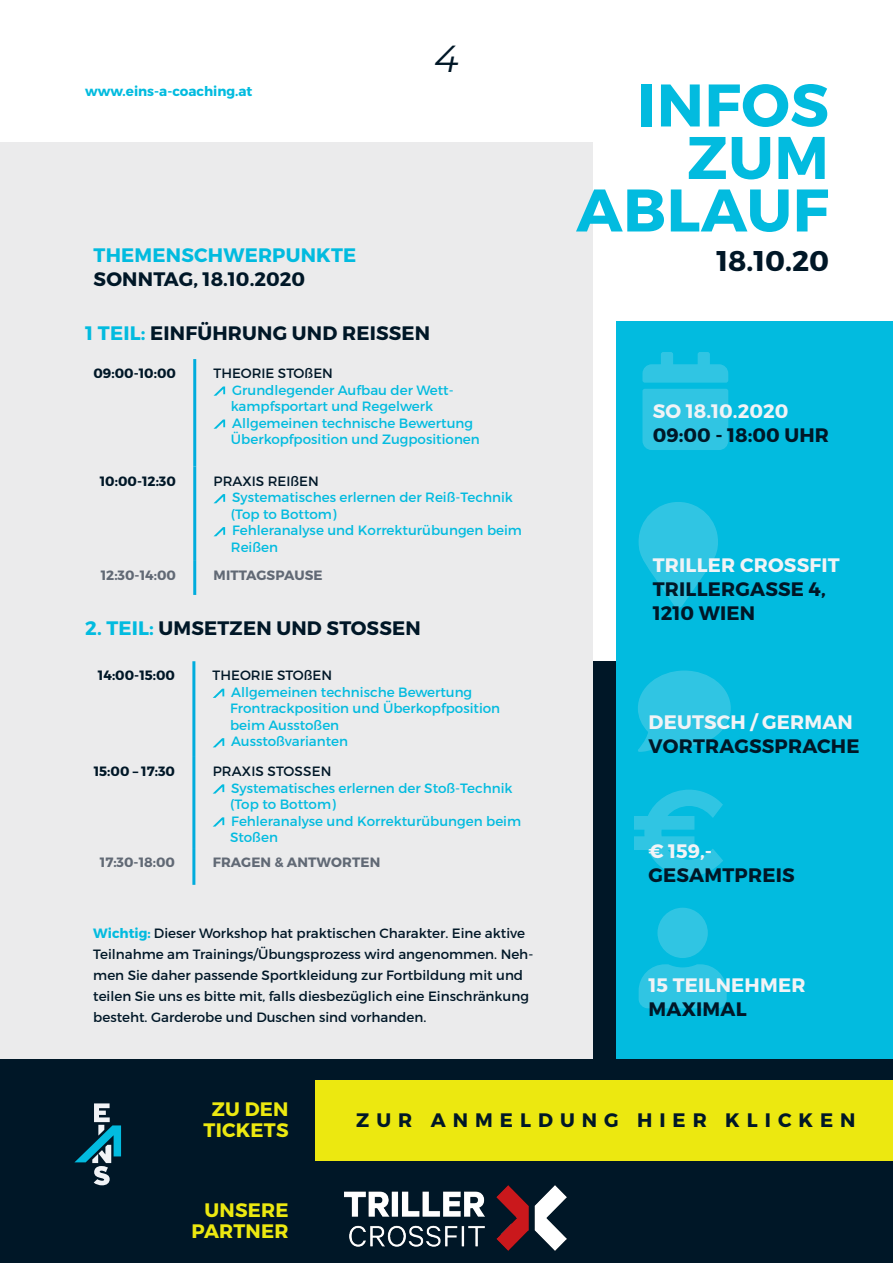
<style>
.page{position:relative;width:893px;height:1263px;background:#fff}
.page>*{position:absolute;margin:0;border:0;box-sizing:border-box;transform-origin:0 0}
.t1{font:700 60px "Montserrat";letter-spacing:.01em;color:#02bbdf}
.t2{font:italic 37.5px "Montserrat";color:#001727}
.t3{font:700 28.5px "Montserrat";color:#001727}
.t4{font:700 19.5px "Montserrat";letter-spacing:.01em;color:#001727}
.t5{font:700 19.5px "Montserrat";letter-spacing:.01em;color:#f1f3f6}
.t6{font:700 19.5px/21px "Montserrat";letter-spacing:.01em;color:#ece810;text-align:center}
.t7{font:700 19.5px "Montserrat";letter-spacing:.36em;color:#001727}
.t8{font:700 19.5px "Montserrat";letter-spacing:.01em;color:#02bbdf}
.t9{font:13.5px "Montserrat";color:#02bbdf}
.t10{font:13.5px/21px "Montserrat";color:#001727}
.t11{font:700 13.5px "Montserrat";letter-spacing:.01em;color:#616975}
.t12{font:700 13.5px "Montserrat";color:#001727}
.t13{font:700 13.5px "Montserrat";color:#02bbdf}
.s1{color:#02bbdf}
.s2{font-weight:700;color:#02bbdf}
</style>
<div class="page">
<div style="left:0;top:661px;width:893px;height:602px;background:#001727"></div>
<svg style="left:74px;top:1103px;width:47px;height:82px"></svg>
<div style="left:617px;top:321px;width:276px;height:738px;background:#02bbdf"></div>
<div style="left:0;top:142px;width:592px;height:917px;background:#ebebec"></div>
<svg style="left:642px;top:352px;width:86px;height:98px"></svg>
<svg style="left:639px;top:502px;width:79px;height:106px"></svg>
<svg style="left:638px;top:670px;width:93px;height:82px"></svg>
<svg style="left:639px;top:908px;width:88px;height:100px"></svg>
<div style="left:316px;top:1080px;width:577px;height:81px;background:#ece810"></div>
<svg style="left:634px;top:790px;width:89px;height:86px"></svg>
<img style="left:345px;top:1185px;width:222px;height:65px">
<hr style="left:192px;top:661px;width:3px;height:96px;background:#00acdd">
<hr style="left:192px;top:757px;width:3px;height:91px;background:#00acdd">
<hr style="left:192px;top:848px;width:3px;height:37px;background:#00acdd">
<svg style="left:213px;top:689px;width:11px;height:9px"></svg>
<svg style="left:213px;top:738px;width:11px;height:9px"></svg>
<svg style="left:213px;top:784px;width:11px;height:9px"></svg>
<svg style="left:213px;top:817px;width:11px;height:9px"></svg>
<hr style="left:193px;top:359px;width:3px;height:108px;background:#00acdd">
<hr style="left:193px;top:467px;width:3px;height:94px;background:#00acdd">
<hr style="left:193px;top:561px;width:3px;height:34px;background:#00acdd">
<svg style="left:213px;top:386px;width:12px;height:10px"></svg>
<svg style="left:213px;top:419px;width:12px;height:10px"></svg>
<svg style="left:214px;top:494px;width:11px;height:9px"></svg>
<svg style="left:214px;top:527px;width:11px;height:9px"></svg>
<p class="t13" style="left:85px;top:83px;width:169px">www.eins-a-coaching.at</p>
<p class="t8" style="left:94px;top:243px;width:264px">THEMENSCHWERPUNKTE</p>
<p class="t4" style="left:94px;top:267px;width:213px">SONNTAG, 18.10.2020</p>
<h2 class="t2" style="left:434px;top:33px;width:26px">4</h2>
<p class="t4" style="left:85px;top:321px;width:346px"><span class="s1">1 TEIL:</span> EINFÜHRUNG UND REISSEN</p>
<p class="t12" style="left:93px;top:365px;width:84px">09:00-10:00</p>
<p class="t10" style="left:213px;top:363px;width:121px">THEORIE STOßEN</p>
<p class="t9" style="left:232px;top:382px;width:223px">Grundlegender Aufbau der Wett-</p>
<p class="t9" style="left:231px;top:398px;width:204px">kampfsportart und Regelwerk</p>
<p class="t9" style="left:232px;top:415px;width:243px">Allgemeinen technische Bewertung</p>
<p class="t9" style="left:231px;top:431px;width:250px">Überkopfposition und Zugpositionen</p>
<p class="t12" style="left:100px;top:473px;width:78px">10:00-12:30</p>
<p class="t10" style="left:214px;top:470px;width:107px">PRAXIS REIßEN</p>
<p class="t9" style="left:232px;top:489px;width:282px">Systematisches erlernen der Reiß-Technik</p>
<p class="t9" style="left:231px;top:506px;width:107px">(Top to Bottom)</p>
<p class="t9" style="left:232px;top:522px;width:291px">Fehleranalyse und Korrekturübungen beim</p>
<p class="t9" style="left:231px;top:539px;width:49px">Reißen</p>
<p class="t11" style="left:101px;top:567px;width:77px">12:30-14:00</p>
<p class="t11" style="left:214px;top:567px;width:111px">MITTAGSPAUSE</p>
<p class="t4" style="left:85px;top:616px;width:337px"><span class="s1">2. TEIL:</span> UMSETZEN UND STOSSEN</p>
<p class="t12" style="left:98px;top:667px;width:79px">14:00-15:00</p>
<p class="t10" style="left:213px;top:665px;width:121px">THEORIE STOßEN</p>
<p class="t9" style="left:231px;top:684px;width:243px">Allgemeinen technische Bewertung</p>
<p class="t9" style="left:230px;top:700px;width:272px">Frontrackposition und Überkopfposition</p>
<p class="t9" style="left:230px;top:717px;width:111px">beim Ausstoßen</p>
<p class="t9" style="left:231px;top:733px;width:118px">Ausstoßvarianten</p>
<p class="t12" style="left:94px;top:763px;width:83px">15:00 – 17:30</p>
<p class="t10" style="left:213px;top:761px;width:120px">PRAXIS STOSSEN</p>
<p class="t9" style="left:231px;top:779px;width:283px">Systematisches erlernen der Stoß-Technik</p>
<p class="t9" style="left:230px;top:796px;width:107px">(Top to Bottom)</p>
<p class="t9" style="left:231px;top:812px;width:291px">Fehleranalyse und Korrekturübungen beim</p>
<p class="t9" style="left:230px;top:829px;width:49px">Stoßen</p>
<p class="t11" style="left:100px;top:854px;width:77px">17:30-18:00</p>
<p class="t11" style="left:213px;top:854px;width:169px">FRAGEN &amp; ANTWORTEN</p>
<p class="t10" style="left:93px;top:922px;width:441px"><span class="s2">Wichtig:</span> Dieser Workshop hat praktischen Charakter. Eine aktive Teilnahme am Trainings/Übungsprozess wird angenommen. Neh&shy;men Sie daher passende Sportkleidung zur Fortbildung mit und teilen Sie uns es bitte mit, falls diesbezüglich eine Einschränkung besteht. Garderobe und Duschen sind vorhanden.</p>
<p class="t1" style="left:637px;top:68px;width:193px">INFOS</p>
<p class="t1" style="left:687px;top:120px;width:143px">ZUM</p>
<p class="t1" style="left:576px;top:173px;width:254px">ABLAUF</p>
<h3 class="t3" style="left:716px;top:243px;width:114px">18.10.20</h3>
<p class="t5" style="left:653px;top:398px;width:137px">SO 18.10.2020</p>
<p class="t4" style="left:653px;top:422px;width:178px">09:00 - 18:00 UHR</p>
<p class="t5" style="left:653px;top:553px;width:188px">TRILLER CROSSFIT</p>
<p class="t4" style="left:653px;top:577px;width:174px">TRILLERGASSE 4,</p>
<p class="t4" style="left:653px;top:601px;width:104px">1210 WIEN</p>
<p class="t5" style="left:649px;top:710px;width:206px">DEUTSCH / GERMAN</p>
<p class="t4" style="left:649px;top:734px;width:212px">VORTRAGSSPRACHE</p>
<p class="t5" style="left:648px;top:839px;width:65px">€ 159,-</p>
<p class="t4" style="left:649px;top:863px;width:148px">GESAMTPREIS</p>
<p class="t5" style="left:648px;top:973px;width:158px">15 TEILNEHMER</p>
<p class="t4" style="left:649px;top:997px;width:100px">MAXIMAL</p>
<p class="t6" style="left:204px;top:1099px;width:86px">ZU DEN<br>TICKETS</p>
<p class="t7" style="left:356px;top:1108px;width:501px">ZUR ANMELDUNG HIER KLICKEN</p>
<p class="t6" style="left:205px;top:1199px;width:86px">UNSERE</p>
<p class="t6" style="left:192px;top:1220px;width:99px">PARTNER</p>
</div>
